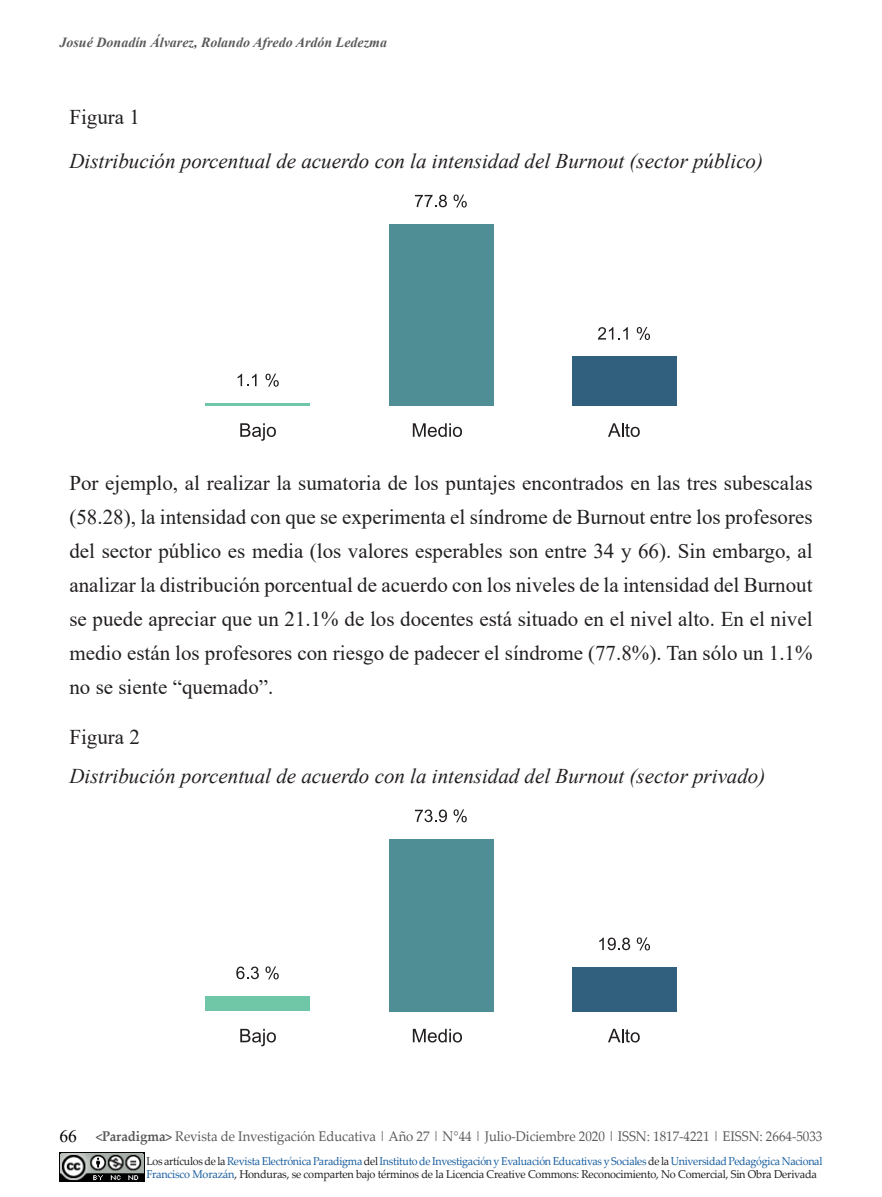
<style>
.page{position:relative;width:882px;height:1197px;background:#fff}
.page>*{position:absolute;margin:0;border:0;box-sizing:border-box;transform-origin:0 0}
.Body{font:21px/34.1px "Times New Roman";color:#231f20;text-align:justify}
.Table_Title{font:italic 21px "Times New Roman";color:#231f20}
.t1{font:14px "Palatino Linotype";letter-spacing:-.005em;color:#000;scale:.94 1}
.t2{font:italic 700 14px "Times New Roman";color:#000}
.t3{font:11.38px/12.2px "Palatino Linotype";letter-spacing:-.025em;color:#231f20;scale:.94 1}
.s1{font-family:"Times New Roman";font-size:17.5px}
.s2{font-weight:700}
.s3{color:#175d9e}
</style>
<div class="page">
<img style="left:60px;top:1152px;width:84px;height:30px">
<div style="left:572px;top:357px;width:105px;height:49px;background:#315f7e"></div>
<div style="left:389px;top:224px;width:104px;height:182px;background:#4e8e94"></div>
<hr style="left:205px;top:403px;width:105px;height:3px;background:#6fc7a7">
<svg style="left:598px;top:327px;width:30px;height:13px"></svg>
<svg style="left:637px;top:327px;width:13px;height:13px"></svg>
<svg style="left:415px;top:195px;width:32px;height:12px"></svg>
<svg style="left:454px;top:195px;width:13px;height:13px"></svg>
<svg style="left:238px;top:374px;width:19px;height:12px"></svg>
<svg style="left:265px;top:374px;width:14px;height:13px"></svg>
<svg style="left:240px;top:423px;width:36px;height:18px"></svg>
<svg style="left:413px;top:423px;width:49px;height:14px"></svg>
<svg style="left:608px;top:423px;width:32px;height:14px"></svg>
<div style="left:572px;top:967px;width:105px;height:44px;background:#315f7e"></div>
<div style="left:389px;top:839px;width:104px;height:172px;background:#4e8e94"></div>
<div style="left:205px;top:997px;width:105px;height:14px;background:#6fc7a7"></div>
<svg style="left:599px;top:938px;width:31px;height:12px"></svg>
<svg style="left:637px;top:937px;width:13px;height:13px"></svg>
<svg style="left:415px;top:810px;width:32px;height:12px"></svg>
<svg style="left:454px;top:809px;width:13px;height:13px"></svg>
<svg style="left:236px;top:967px;width:23px;height:12px"></svg>
<svg style="left:265px;top:966px;width:14px;height:13px"></svg>
<svg style="left:240px;top:1029px;width:36px;height:17px"></svg>
<svg style="left:413px;top:1029px;width:49px;height:14px"></svg>
<svg style="left:608px;top:1029px;width:32px;height:14px"></svg>
<p class="t2" style="left:60px;top:32px;width:329px">Josué Donadín Álvarez, Rolando Afredo Ardón Ledezma</p>
<p class="Body" style="left:69px;top:99px;width:72px">Figura 1</p>
<p class="Table_Title" style="left:69px;top:146px;width:695px">Distribución porcentual de acuerdo con la intensidad del Burnout (sector público)</p>
<p class="Body" style="left:69px;top:465px;width:745px">Por ejemplo, al realizar la sumatoria de los puntajes encontrados en las tres subescalas (58.28), la intensidad con que se experimenta el síndrome de Burnout entre los profesores del sector público es media (los valores esperables son entre 34 y 66). Sin embargo, al analizar la distribución porcentual de acuerdo con los niveles de la intensidad del Burnout se puede apreciar que un 21.1% de los docentes está situado en el nivel alto. En el nivel medio están los profesores con riesgo de padecer el síndrome (77.8%). Tan sólo un 1.1% no se siente “quemado”.</p>
<p class="Body" style="left:69px;top:719px;width:72px">Figura 2</p>
<p class="Table_Title" style="left:69px;top:761px;width:698px">Distribución porcentual de acuerdo con la intensidad del Burnout (sector privado)</p>
<p class="t1" style="left:60px;top:1127px;width:813px"><span class="s1">66</span> <span class="s2">&lt;Paradigma&gt;</span> Revista de Investigación Educativa | Año 27 | N°44 | Julio-Diciembre 2020 | ISSN: 1817-4221 | EISSN: 2664-5033</p>
<p class="t3" style="left:146px;top:1155px;width:721px">Los artículos de la <span class="s3">Revista Electrónica Paradigma</span> del <span class="s3">Instituto de Investigación y Evaluación Educativas y Sociales</span> de la <span class="s3">Universidad Pedagógica Nacional<br>Francisco Morazán</span>, Honduras, se comparten bajo términos de la Licencia Creative Commons: Reconocimiento, No Comercial, Sin Obra Derivada</p>
</div>
